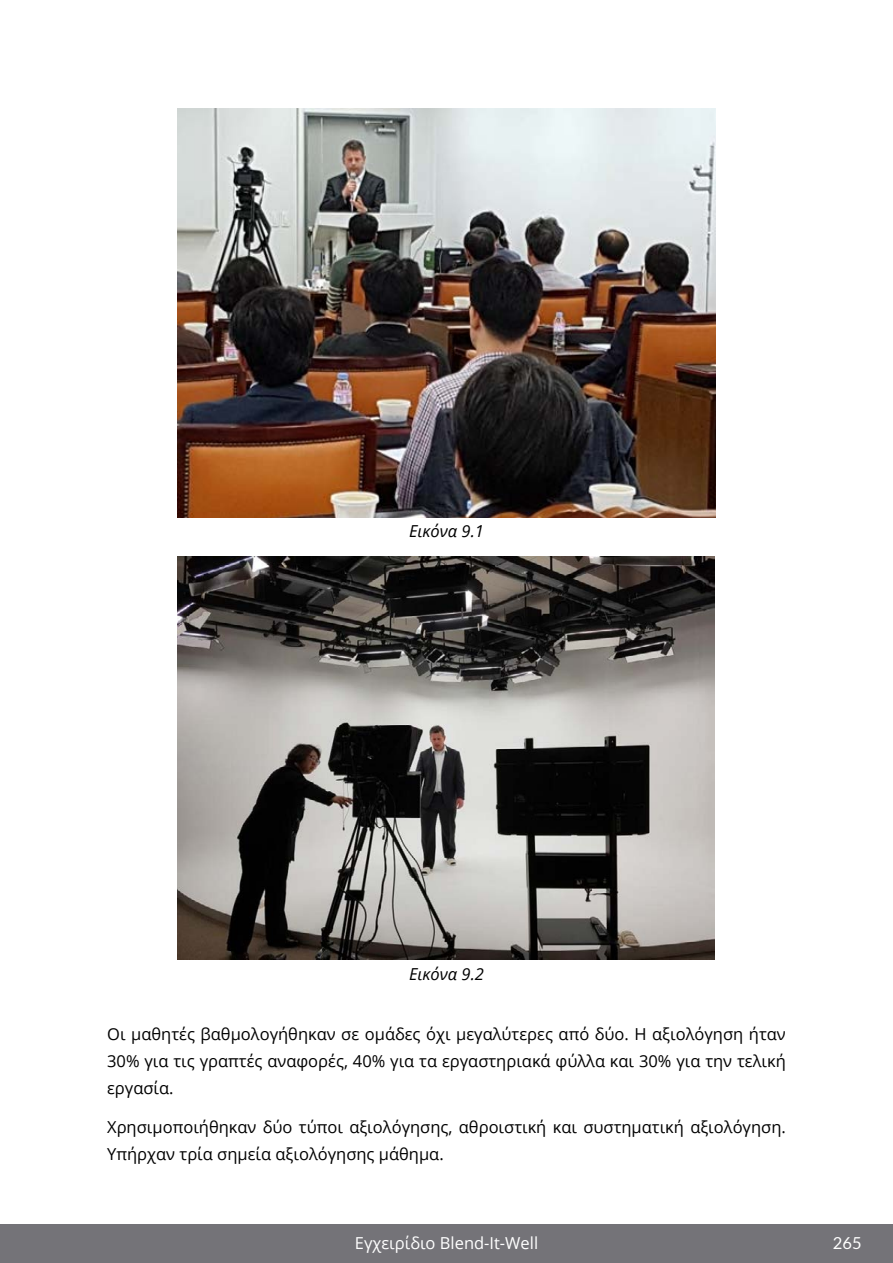
<style>
.page{position:relative;width:893px;height:1263px;background:#fff}
.page>*{position:absolute;margin:0;border:0;box-sizing:border-box;transform-origin:0 0}
.t1{font:16.5px/27px "Open Sans";color:#000;text-align:justify}
.t2{font:16.5px "Open Sans";color:#fff}
.t3{font:italic 16.5px "Open Sans";color:#000}
.t4{font:16.5px "Lato";color:#fff}
</style>
<div class="page">
<div style="left:0;top:1224px;width:893px;height:39px;background:#747378"></div>
<img style="left:177px;top:109px;width:539px;height:409px">
<img style="left:177px;top:557px;width:537px;height:403px">
<p class="t3" style="left:409px;top:520px;width:76px">Εικόνα 9.1</p>
<p class="t3" style="left:409px;top:963px;width:76px">Εικόνα 9.2</p>
<p class="t1" style="left:107px;top:1020px;width:680px">Οι μαθητές βαθμολογήθηκαν σε ομάδες όχι μεγαλύτερες από δύο. Η αξιολόγηση ήταν 30% για τις γραπτές αναφορές, 40% για τα εργαστηριακά φύλλα και 30% για την τελική εργασία.</p>
<p class="t1" style="left:107px;top:1113px;width:680px">Χρησιμοποιήθηκαν δύο τύποι αξιολόγησης, αθροιστική και συστηματική αξιολόγηση.<br>Υπήρχαν τρία σημεία αξιολόγησης μάθημα.</p>
<p class="t2" style="left:355px;top:1231px;width:185px">Εγχειρίδιο Blend-It-Well</p>
<p class="t4" style="left:833px;top:1234px;width:30px">265</p>
</div>
